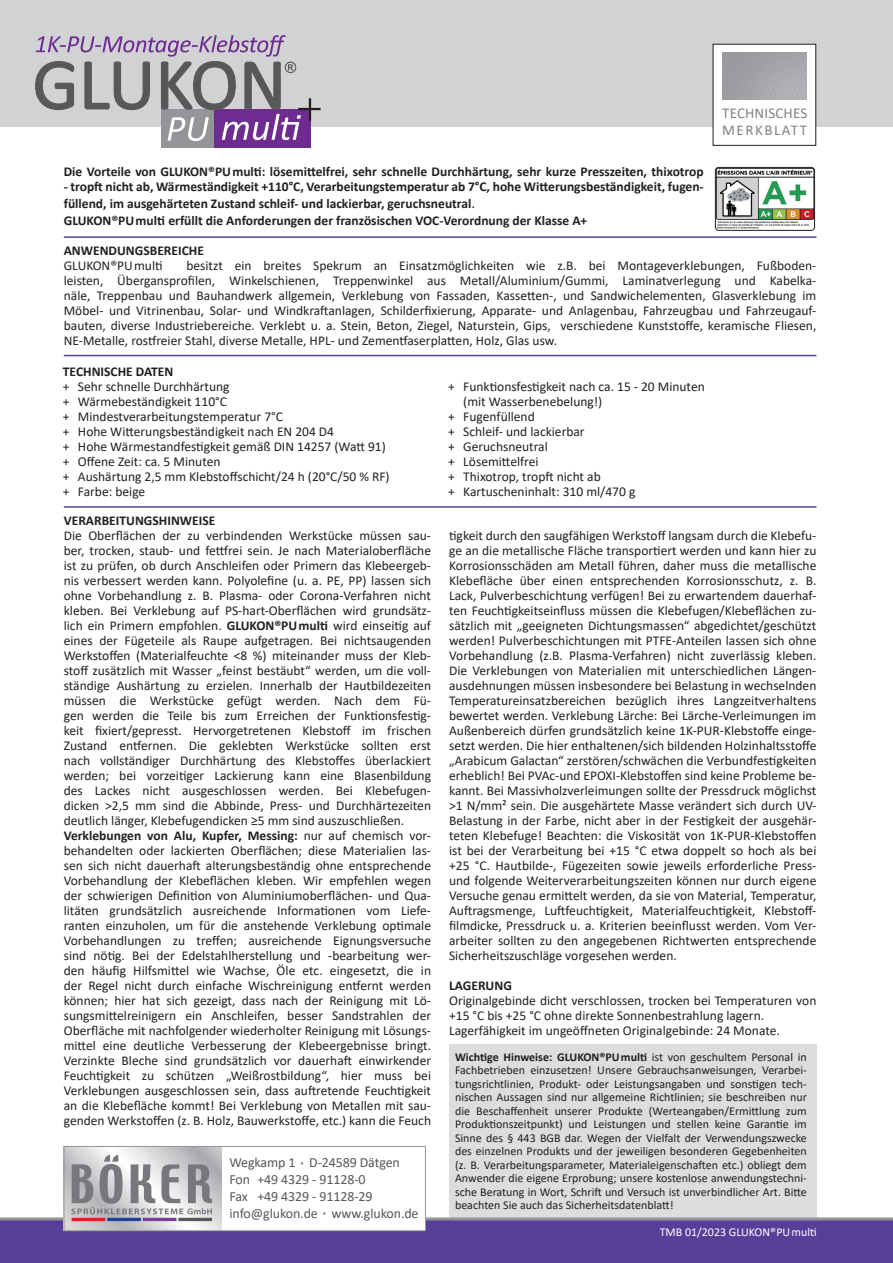
<style>
.page{position:relative;width:893px;height:1263px;background:#fff}
.page>*{position:absolute;margin:0;border:0;box-sizing:border-box;transform-origin:0 0}
.t1{font:15px/16.8px "Calibri";letter-spacing:.01em;color:#808285}
.t2{font:13.95px/16.8px "Calibri";letter-spacing:-.01em;color:#57585a}
.t3{font:13.5px/15px "Calibri";color:#231f20}
.t4{font:700 13.5px/16.5px "Calibri";color:#231f20}
.t5{font:12px/13.5px "Calibri";color:#231f20;text-align:justify}
.t6{font:12px "Calibri";color:#fff}
.s1{font-weight:400;font-size:15px}
.s2{font-weight:700}
.s3{font-family:"Arial";font-size:18.15px}
</style>
<div class="page">
<div style="left:0;top:0;width:893px;height:127px;background:#d1d2d4"></div>
<div style="left:161px;top:109px;width:149px;height:39px;background:#6e2c91"></div>
<hr style="left:309px;top:98px;width:2px;height:23px;background:#231f20">
<hr style="left:298px;top:108px;width:23px;height:2px;background:#231f20">
<div style="left:161px;top:109px;width:52px;height:39px;background:#939598"></div>
<svg style="left:35px;top:35px;width:266px;height:106px"></svg>
<div style="left:713px;top:44px;width:103px;height:101px;background:#fff"></div>
<div style="left:713px;top:44px;width:103px;height:102px;border:1px solid #231f20"></div>
<img style="left:722px;top:53px;width:85px;height:46px">
<hr style="left:64px;top:236px;width:752px;height:2px;background:#573e99">
<hr style="left:64px;top:355px;width:752px;height:1px;background:#573e99">
<hr style="left:64px;top:506px;width:752px;height:2px;background:#573e99">
<div style="left:449px;top:1044px;width:368px;height:175px;background:#dcdddf"></div>
<div style="left:0;top:1220px;width:893px;height:43px;background:#573e99"></div>
<hr style="left:0;top:1217px;width:893px;height:3px;background:#939598">
<div style="left:64px;top:1146px;width:361px;height:85px;background:#fff"></div>
<svg style="left:63px;top:1146px;width:158px;height:85px;background:#ceced0"></svg>
<svg style="left:71px;top:1155px;width:141px;height:59px;background:#b1b2b5"></svg>
<hr style="left:72px;top:1218px;width:33px;height:3px;background:#da2128">
<hr style="left:107px;top:1218px;width:34px;height:3px;background:#223f99">
<hr style="left:143px;top:1218px;width:34px;height:3px;background:#7e3e98">
<hr style="left:178px;top:1218px;width:34px;height:3px;background:#57585a">
<div style="left:64px;top:1146px;width:362px;height:85px;border:1px solid #939598"></div>
<img style="left:715px;top:168px;width:100px;height:61px">
<div style="left:715px;top:167px;width:100px;height:64px;border:1px solid #231f20;border-radius:3px"></div>
<p class="t1" style="left:722px;top:105px;width:87px">TECHNISCHES<br>MERKBLATT</p>
<p class="t4" style="left:64px;top:164px;width:641px">Die Vorteile von GLUKON®PUmulti: lösemittelfrei, sehr schnelle Durchhärtung, sehr kurze Presszeiten, thixotrop</p>
<p class="t4" style="left:64px;top:179px;width:641px">- tropft nicht ab, Wärmeständigkeit +110°C, Verarbeitungstemperatur ab 7°C, hohe Witterungsbeständigkeit, fugen&shy;füllend, im ausgehärteten Zustand schleif- und lackierbar, geruchsneutral<span class="s1">.<br></span>GLUKON®PUmulti erfüllt die Anforderungen der französischen VOC-Verordnung der Klasse A+</p>
<p class="t4" style="left:64px;top:242px;width:142px">ANWENDUNGSBEREICHE</p>
<p class="t3" style="left:64px;top:257px;width:100px">GLUKON®PUmulti</p>
<p class="t3" style="left:64px;top:257px;width:754px;text-align:justify;text-indent:123px">besitzt ein breites Spekrum an Einsatzmöglichkeiten wie z.B. bei Montageverklebungen, Fußboden&shy;leisten, Übergansprofilen, Winkelschienen, Treppenwinkel aus Metall/Aluminium/Gummi, Laminatverlegung und Kabelka&shy;näle, Treppenbau und Bauhandwerk allgemein, Verklebung von Fassaden, Kassetten-, und Sandwichelementen, Glasverklebung im Möbel- und Vitrinenbau, Solar- und Windkraftanlagen, Schilderfixierung, Apparate- und Anlagenbau, Fahrzeugbau und Fahrzeugauf&shy;bauten, diverse Industriebereiche. Verklebt u. a. Stein, Beton, Ziegel, Naturstein, Gips, verschiedene Kunststoffe, keramische Fliesen, NE-Metalle, rostfreier Stahl, diverse Metalle, HPL- und Zementfaserplatten, Holz, Glas usw.</p>
<p class="t4" style="left:63px;top:363px;width:112px">TECHNISCHE DATEN</p>
<p class="t3" style="left:63px;top:379px;width:328px">+ Sehr schnelle Durchhärtung<br>+ Wärmebeständigkeit 110°C<br>+ Mindestverarbeitungstemperatur 7°C<br>+ Hohe Witterungsbeständigkeit nach EN 204 D4<br>+ Hohe Wärmestandfestigkeit gemäß DIN 14257 (Watt 91) + Offene Zeit: ca. 5 Minuten<br>+ Aushärtung 2,5 mm Klebstoffschicht/24 h (20°C/50 % RF) + Farbe: beige</p>
<p class="t3" style="left:448px;top:379px;width:258px">+ Funktionsfestigkeit nach ca. 15 - 20 Minuten</p>
<p class="t3" style="left:463px;top:394px;width:141px">(mit Wasserbenebelung!)</p>
<p class="t3" style="left:448px;top:409px;width:88px">+ Fugenfüllend</p>
<p class="t3" style="left:448px;top:424px;width:138px">+ Schleif- und lackierbar</p>
<p class="t3" style="left:448px;top:439px;width:101px">+ Geruchsneutral</p>
<p class="t3" style="left:448px;top:454px;width:92px">+ Lösemittelfrei</p>
<p class="t3" style="left:448px;top:469px;width:154px">+ Thixotrop, tropft nicht ab</p>
<p class="t3" style="left:448px;top:484px;width:189px">+ Kartuscheninhalt: 310 ml/470 g</p>
<p class="t4" style="left:64px;top:512px;width:153px">VERARBEITUNGSHINWEISE</p>
<p class="t3" style="left:64px;top:528px;width:369px">Die Oberflächen der zu verbindenden Werkstücke müssen sau&shy;ber, trocken, staub- und fettfrei sein. Je nach Materialoberfläche ist zu prüfen, ob durch Anschleifen oder Primern das Klebeergeb&shy;nis verbessert werden kann. Polyolefine (u. a. PE, PP) lassen sich ohne Vorbehandlung z. B. Plasma- oder Corona-Verfahren nicht kleben. Bei Verklebung auf PS-hart-Oberflächen wird grundsätz&shy;lich ein Primern empfohlen. <span class="s2">GLUKON®PUmulti</span> wird einseitig auf eines der Fügeteile als Raupe aufgetragen. Bei nichtsaugenden Werkstoffen (Materialfeuchte &lt;8 %) miteinander muss der Kleb&shy;stoff zusätzlich mit Wasser „feinst bestäubt“ werden, um die voll&shy;ständige Aushärtung zu erzielen. Innerhalb der Hautbildezeiten müssen die Werkstücke gefügt werden. Nach dem Fü&shy;gen werden die Teile bis zum Erreichen der Funktionsfestig&shy;keit fixiert/gepresst. Hervorgetretenen Klebstoff im frischen Zustand entfernen. Die geklebten Werkstücke sollten erst nach vollständiger Durchhärtung des Klebstoffes überlackiert werden; bei vorzeitiger Lackierung kann eine Blasenbildung des Lackes nicht ausgeschlossen werden. Bei Klebefugen&shy;dicken &gt;2,5 mm sind die Abbinde, Press- und Durchhärtezeiten deutlich länger, Klebefugendicken ≥5 mm sind auszuschließen.<br><span class="s2">Verklebungen von Alu, Kupfer, Messing:</span> nur auf chemisch vor&shy;behandelten oder lackierten Oberflächen; diese Materialien las&shy;sen sich nicht dauerhaft alterungsbeständig ohne entsprechende Vorbehandlung der Klebeflächen kleben. Wir empfehlen wegen der schwierigen Definition von Aluminiumoberflächen- und Qua&shy;litäten grundsätzlich ausreichende Informationen vom Liefe&shy;ranten einzuholen, um für die anstehende Verklebung optimale Vorbehandlungen zu treffen; ausreichende Eignungsversuche sind nötig. Bei der Edelstahlherstellung und -bearbeitung wer&shy;den häufig Hilfsmittel wie Wachse, Öle etc. eingesetzt, die in der Regel nicht durch einfache Wischreinigung entfernt werden können; hier hat sich gezeigt, dass nach der Reinigung mit Lö&shy;sungsmittelreinigern ein Anschleifen, besser Sandstrahlen der Oberfläche mit nachfolgender wiederholter Reinigung mit Lösungs&shy;mittel eine deutliche Verbesserung der Klebeergebnisse bringt.<br>Verzinkte Bleche sind grundsätzlich vor dauerhaft einwirkender Feuchtigkeit zu schützen „Weißrostbildung“, hier muss bei Verklebungen ausgeschlossen sein, dass auftretende Feuchtigkeit an die Klebefläche kommt! Bei Verklebung von Metallen mit sau&shy;genden Werkstoffen (z. B. Holz, Bauwerkstoffe, etc.) kann die Feuch</p>
<p class="t3" style="left:449px;top:528px;width:369px;text-align:justify">tigkeit durch den saugfähigen Werkstoff langsam durch die Klebefu&shy;ge an die metallische Fläche transportiert werden und kann hier zu Korrosionsschäden am Metall führen, daher muss die metallische Klebefläche über einen entsprechenden Korrosionsschutz, z. B.<br>Lack, Pulverbeschichtung verfügen! Bei zu erwartendem dauerhaf&shy;ten Feuchtigkeitseinfluss müssen die Klebefugen/Klebeflächen zu&shy;sätzlich mit „geeigneten Dichtungsmassen“ abgedichtet/geschützt werden! Pulverbeschichtungen mit PTFE-Anteilen lassen sich ohne Vorbehandlung (z.B. Plasma-Verfahren) nicht zuverlässig kleben.<br>Die Verklebungen von Materialien mit unterschiedlichen Längen&shy;ausdehnungen müssen insbesondere bei Belastung in wechselnden Temperatureinsatzbereichen bezüglich ihres Langzeitverhaltens bewertet werden. Verklebung Lärche: Bei Lärche-Verleimungen im Außenbereich dürfen grundsätzlich keine 1K-PUR-Klebstoffe einge&shy;setzt werden. Die hier enthaltenen/sich bildenden Holzinhaltsstoffe „Arabicum Galactan“ zerstören/schwächen die Verbundfestigkeiten erheblich! Bei PVAc-und EPOXI-Klebstoffen sind keine Probleme be&shy;kannt. Bei Massivholzverleimungen sollte der Pressdruck möglichst &gt;1 N/mm² sein. Die ausgehärtete Masse verändert sich durch UV-Belastung in der Farbe, nicht aber in der Festigkeit der ausgehär&shy;teten Klebefuge! Beachten: die Viskosität von 1K-PUR-Klebstoffen ist bei der Verarbeitung bei +15 °C etwa doppelt so hoch als bei +25 °C. Hautbilde-, Fügezeiten sowie jeweils erforderliche Press&shy;und folgende Weiterverarbeitungszeiten können nur durch eigene Versuche genau ermittelt werden, da sie von Material, Temperatur, Auftragsmenge, Luftfeuchtigkeit, Materialfeuchtigkeit, Klebstoff&shy;filmdicke, Pressdruck u. a. Kriterien beeinflusst werden. Vom Ver&shy;arbeiter sollten zu den angegebenen Richtwerten entsprechende Sicherheitszuschläge vorgesehen werden.</p>
<p class="t4" style="left:449px;top:977px;width:64px">LAGERUNG</p>
<p class="t3" style="left:449px;top:993px;width:369px">Originalgebinde dicht verschlossen, trocken bei Temperaturen von +15 °C bis +25 °C ohne direkte Sonnenbestrahlung lagern.<br>Lagerfähigkeit im ungeöffneten Originalgebinde: 24 Monate.</p>
<p class="t5" style="left:455px;top:1049px;width:353px"><span class="s2">Wichtige Hinweise: GLUKON®PUmulti</span> ist von geschultem Personal in Fachbetrieben einzusetzen! Unsere Gebrauchsanweisungen, Verarbei&shy;tungsrichtlinien, Produkt- oder Leistungsangaben und sonstigen tech&shy;nischen Aussagen sind nur allgemeine Richtlinien; sie beschreiben nur die Beschaffenheit unserer Produkte (Werteangaben/Ermittlung zum Produktionszeitpunkt) und Leistungen und stellen keine Garantie im Sinne des § 443 BGB dar. Wegen der Vielfalt der Verwendungszwecke des einzelnen Produkts und der jeweiligen besonderen Gegebenheiten (z. B. Verarbeitungsparameter, Materialeigenschaften etc.) obliegt dem Anwender die eigene Erprobung; unsere kostenlose anwendungstechni&shy;sche Beratung in Wort, Schrift und Versuch ist unverbindlicher Art. Bitte beachten Sie auch das Sicherheitsdatenblatt!</p>
<p class="t2" style="left:229px;top:1154px;width:191px">Wegkamp 1 <span class="s3">·</span> D-24589 Dätgen<br>Fon +49 4329 - 91128-0<br>Fax +49 4329 - 91128-29 info@glukon.de <span class="s3">·</span> www.glukon.de</p>
<p class="t6" style="left:660px;top:1223px;width:159px">TMB 01/2023 GLUKON®PUmulti</p>
</div>
